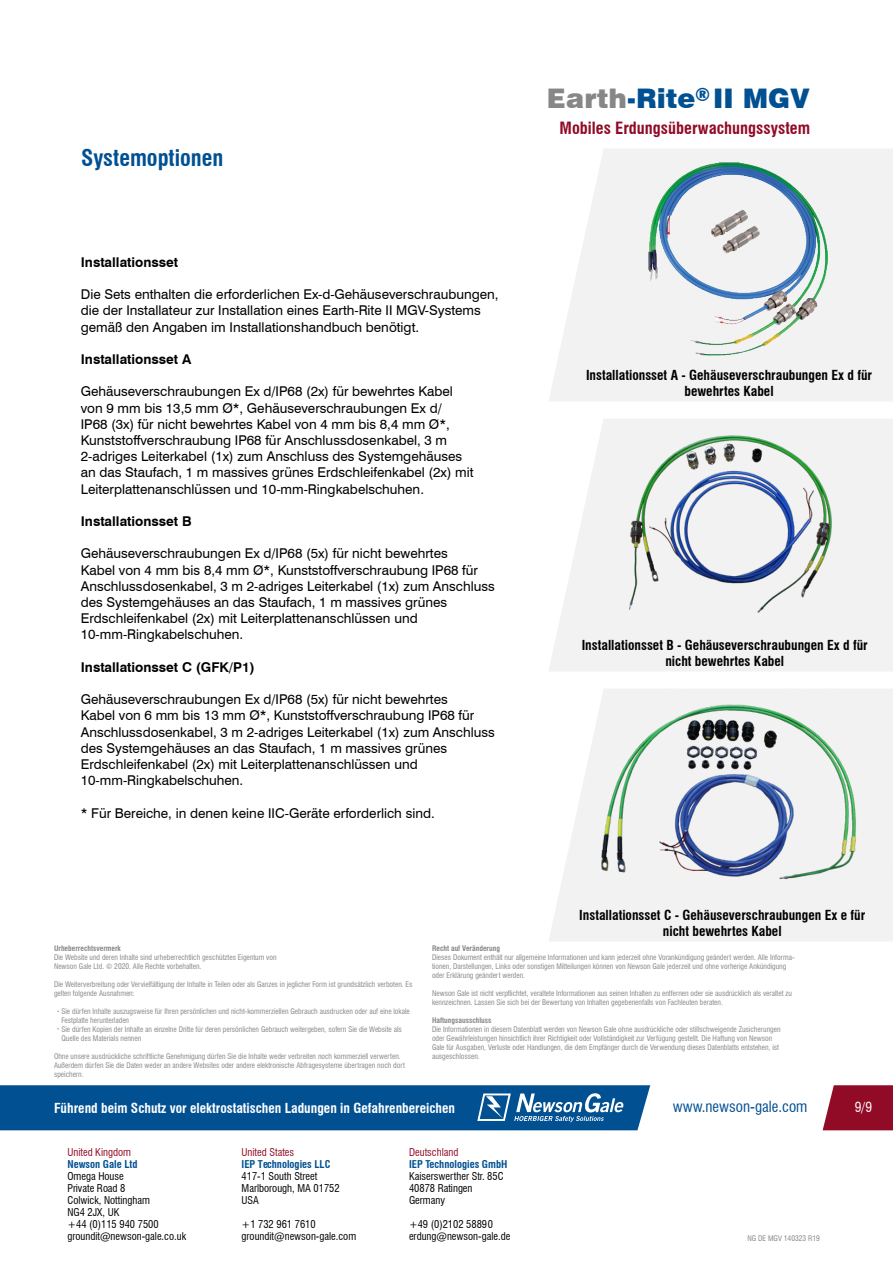
<style>
.page{position:relative;width:893px;height:1263px;background:#fff}
.page>*{position:absolute;margin:0;border:0;box-sizing:border-box;transform-origin:0 0}
.t1{font:900 27px "Swiss 721 BT";color:#005092}
.t2{font:700 condensed 22.5px "Swiss 721 BT";color:#005092}
.t3{font:900 18px "Swiss 721 BT";color:#005092}
.t4{font:700 condensed 16.5px "Swiss 721 BT";color:#910b26}
.t5{font:condensed 15px "Swiss 721 BT";color:#005092}
.t6{font:13.5px/16.2px "Swiss 721 BT";color:#000}
.t7{font:700 condensed 13.5px/16.2px "Swiss 721 BT";color:#000;text-align:center}
.t8{font:700 13.5px "Swiss 721 BT";color:#000}
.t9{font:700 condensed 13.5px "Swiss 721 BT";color:#fff}
.t10{font:condensed 13.5px "Swiss 721 BT";color:#fff}
.t11{font:condensed 10.5px/12px "Swiss 721 BT";color:#000}
.t12{font:700 condensed 10.5px "Swiss 721 BT";color:#005092}
.t13{font:condensed 10.5px "Swiss 721 BT";color:#910b26}
.t14{font:condensed 7.5px/9px "Swiss 721 BT";color:#878787}
.t15{font:700 condensed 7.5px "Swiss 721 BT";color:#878787}
.s1{color:#878787}
.s2{color:#fff}
</style>
<div class="page">
<svg style="left:549px;top:149px;width:344px;height:252px;fill:#f2f2f2"></svg>
<img style="left:648px;top:162px;width:179px;height:193px">
<svg style="left:549px;top:558px;width:344px;height:113px;fill:#f2f2f2"></svg>
<img style="left:574px;top:419px;width:319px;height:215px">
<div style="left:549px;top:915px;width:344px;height:26px;background:#f2f2f2"></div>
<img style="left:555px;top:689px;width:338px;height:228px">
<svg style="left:823px;top:1085px;width:70px;height:45px;background:#991e37"></svg>
<svg style="left:0;top:1085px;width:650px;height:45px;background:#0e5a98"></svg>
<h2 class="t2" style="left:81px;top:144px;width:144px">Systemoptionen</h2>
<h3 class="t8" style="left:81px;top:253px;width:99px">Installationsset</h3>
<h3 class="t6" style="left:81px;top:286px;width:419px">Die Sets enthalten die erforderlichen Ex-d-Gehäuseverschraubungen, die der Installateur zur Installation eines Earth-Rite II MGV-Systems gemäß den Angaben im Installationshandbuch benötigt.</h3>
<h3 class="t8" style="left:81px;top:350px;width:112px">Installationsset A</h3>
<p class="t6" style="left:81px;top:383px;width:394px">Gehäuseverschraubungen Ex d/IP68 (2x) für bewehrtes Kabel von 9 mm bis 13,5 mm Ø*, Gehäuseverschraubungen Ex d/<br>IP68 (3x) für nicht bewehrtes Kabel von 4 mm bis 8,4 mm Ø*, Kunststoffverschraubung IP68 für Anschlussdosenkabel, 3 m 2-adriges Leiterkabel (1x) zum Anschluss des Systemgehäuses an das Staufach, 1 m massives grünes Erdschleifenkabel (2x) mit Leiterplattenanschlüssen und 10-mm-Ringkabelschuhen.</p>
<h3 class="t8" style="left:81px;top:512px;width:112px">Installationsset B</h3>
<p class="t6" style="left:81px;top:545px;width:416px">Gehäuseverschraubungen Ex d/IP68 (5x) für nicht bewehrtes<br>Kabel von 4 mm bis 8,4 mm Ø*, Kunststoffverschraubung IP68 für Anschlussdosenkabel, 3 m 2-adriges Leiterkabel (1x) zum Anschluss des Systemgehäuses an das Staufach, 1 m massives grünes Erdschleifenkabel (2x) mit Leiterplattenanschlüssen und 10-mm-Ringkabelschuhen.</p>
<h3 class="t8" style="left:81px;top:658px;width:176px">Installationsset C (GFK/P1)</h3>
<p class="t6" style="left:81px;top:691px;width:416px">Gehäuseverschraubungen Ex d/IP68 (5x) für nicht bewehrtes<br>Kabel von 6 mm bis 13 mm Ø*, Kunststoffverschraubung IP68 für Anschlussdosenkabel, 3 m 2-adriges Leiterkabel (1x) zum Anschluss des Systemgehäuses an das Staufach, 1 m massives grünes Erdschleifenkabel (2x) mit Leiterplattenanschlüssen und 10-mm-Ringkabelschuhen.</p>
<h3 class="t6" style="left:81px;top:804px;width:355px">* Für Bereiche, in denen keine IIC-Geräte erforderlich sind.</h3>
<h3 class="t3" style="left:695px;top:84px;width:16px">®</h3>
<h3 class="t4" style="left:560px;top:118px;width:252px">Mobiles Erdungsüberwachungssystem</h3>
<h1 class="t1" style="left:547px;top:82px;width:265px"><span class="s1">Earth</span>-Rite II MGV</h1>
<h3 class="t7" style="left:586px;top:367px;width:288px">Installationsset A - Gehäuseverschraubungen Ex d für bewehrtes Kabel</h3>
<h3 class="t7" style="left:582px;top:637px;width:288px">Installationsset B - Gehäuseverschraubungen Ex d für nicht bewehrtes Kabel</h3>
<h3 class="t7" style="left:579px;top:907px;width:288px">Installationsset C - Gehäuseverschraubungen Ex e für nicht bewehrtes Kabel</h3>
<p class="t15" style="left:54px;top:943px;width:68px">Urheberrechtsvermerk</p>
<p class="t14" style="left:54px;top:952px;width:224px">Die Website und deren Inhalte sind urheberrechtlich geschütztes Eigentum von<br>Newson Gale Ltd. © 2020. Alle Rechte vorbehalten.</p>
<p class="t14" style="left:54px;top:979px;width:360px">Die Weiterverbreitung oder Vervielfältigung der Inhalte in Teilen oder als Ganzes in jeglicher Form ist grundsätzlich verboten. Es gelten folgende Ausnahmen:</p>
<p class="t14" style="left:54px;top:1006px;width:357px;text-indent:7px">Sie dürfen Inhalte auszugsweise für Ihren persönlichen und nicht-kommerziellen Gebrauch ausdrucken oder auf eine lokale <span class="s2">,,,,</span>Festplatte herunterladen</p>
<p class="t14" style="left:54px;top:1024px;width:349px;text-indent:7px">Sie dürfen Kopien der Inhalte an einzelne Dritte für deren persönlichen Gebrauch weitergeben, sofern Sie die Website als <span class="s2">,,,,</span>Quelle des Materials nennen</p>
<p class="t14" style="left:54px;top:1051px;width:352px">Ohne unsere ausdrückliche schriftliche Genehmigung dürfen Sie die Inhalte weder verbreiten noch kommerziell verwerten.<br>Außerdem dürfen Sie die Daten weder an andere Websites oder andere elektronische Abfragesysteme übertragen noch dort speichern.</p>
<p class="t15" style="left:432px;top:943px;width:70px">Recht auf Veränderung</p>
<p class="t14" style="left:432px;top:952px;width:364px">Dieses Dokument enthält nur allgemeine Informationen und kann jederzeit ohne Vorankündigung geändert werden. Alle Informa&shy;tionen, Darstellungen, Links oder sonstigen Mitteilungen können von Newson Gale jederzeit und ohne vorherige Ankündigung oder Erklärung geändert werden.</p>
<p class="t14" style="left:432px;top:988px;width:361px">Newson Gale ist nicht verpflichtet, veraltete Informationen aus seinen Inhalten zu entfernen oder sie ausdrücklich als veraltet zu kennzeichnen. Lassen Sie sich bei der Bewertung von Inhalten gegebenenfalls von Fachleuten beraten.</p>
<p class="t15" style="left:432px;top:1015px;width:61px">Haftungsausschluss</p>
<p class="t14" style="left:432px;top:1024px;width:350px">Die Informationen in diesem Datenblatt werden von Newson Gale ohne ausdrückliche oder stillschweigende Zusicherungen oder Gewährleistungen hinsichtlich ihrer Richtigkeit oder Vollständigkeit zur Verfügung gestellt. Die Haftung von Newson Gale für Ausgaben, Verluste oder Handlungen, die dem Empfänger durch die Verwendung dieses Datenblatts entstehen, ist ausgeschlossen.</p>
<h3 class="t9" style="left:54px;top:1100px;width:403px">Führend beim Schutz vor elektrostatischen Ladungen in Gefahrenbereichen</h3>
<h3 class="t5" style="left:673px;top:1098px;width:136px">www.newson-gale.com</h3>
<h3 class="t10" style="left:855px;top:1099px;width:19px">9/9</h3>
<h3 class="t13" style="left:67px;top:1145px;width:65px">United Kingdom</h3>
<h3 class="t12" style="left:67px;top:1157px;width:72px">Newson Gale Ltd</h3>
<h3 class="t11" style="left:67px;top:1170px;width:120px">Omega House<br>Private Road 8<br>Colwick, Nottingham<br>NG4 2JX, UK<br>+44 (0)115 940 7500 groundit@newson-gale.co.uk</h3>
<h3 class="t13" style="left:242px;top:1145px;width:54px">United States</h3>
<h3 class="t12" style="left:242px;top:1157px;width:90px">IEP Technologies LLC</h3>
<h3 class="t11" style="left:242px;top:1170px;width:100px">417-1 South Street<br>Marlborough, MA 01752<br>USA</h3>
<h3 class="t11" style="left:242px;top:1218px;width:116px">+1 732 961 7610 groundit@newson-gale.com</h3>
<h3 class="t13" style="left:409px;top:1145px;width:51px">Deutschland</h3>
<h3 class="t12" style="left:409px;top:1157px;width:100px">IEP Technologies GmbH</h3>
<h3 class="t11" style="left:409px;top:1170px;width:96px">Kaiserswerther Str. 85C<br>40878 Ratingen<br>Germany</h3>
<h3 class="t11" style="left:409px;top:1218px;width:103px">+49 (0)2102 5889 0 erdung@newson-gale.de</h3>
<p class="t14" style="left:747px;top:1234px;width:74px">NG DE MGV 140323 R19</p>
</div>
